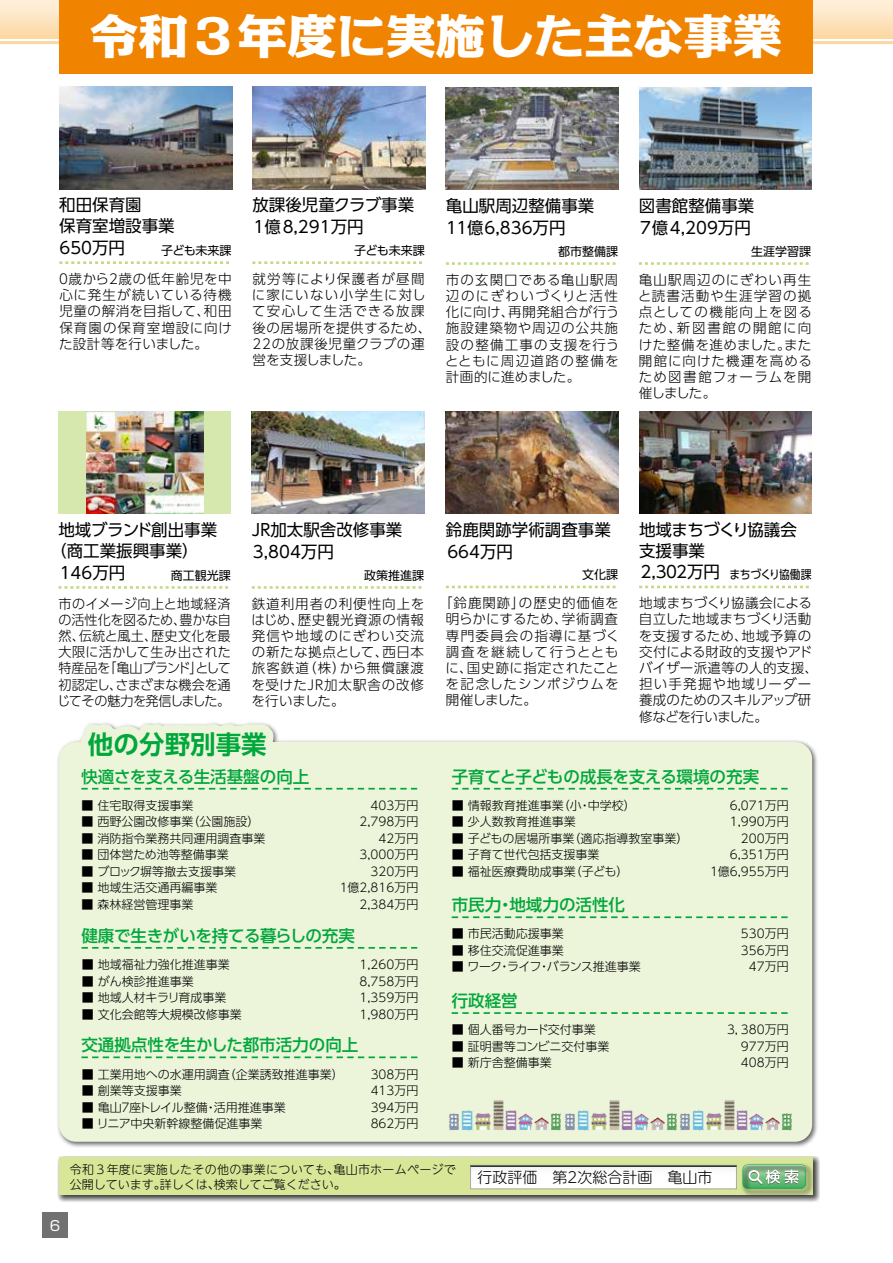
<style>
.page{position:relative;width:893px;height:1263px;background:#fff}
.page>*{position:absolute;margin:0;border:0;box-sizing:border-box;transform-origin:0 0}
.t1{font:800 46.95px "Kakumin Pro";color:#fff;scale:1.05 1}
.t2{font:700 25.5px "UD Shin Go Pro De";color:#00a73b}
.t3{font:16.5px/22px "UD Shin Go Pro";color:#000}
.t4{font:500 16.5px "UD Shin Go Pro";color:#00a73b}
.t5{font:500 16.5px "UD Shin Go Pro";letter-spacing:-.02em;color:#00a73b}
.t6{font:16.5px "UD Shin Go Pro";letter-spacing:-.02em;color:#000}
.t7{font:300 15px "UD Shin M Go Pro";color:#000}
.t8{font:13.8px "Shin Go Pr 6 N";color:#fff}
.t9{font:300 13.5px/16.2px "UD Shin Go Pro";letter-spacing:.04em;color:#000;text-align:justify}
.t10{font:300 13.5px/16.2px "UD Shin Go Pro";letter-spacing:.005em;color:#000}
.t11{font:300 12px/16.5px "UD Shin Go Pro";color:#000;text-align:justify}
.t12{font:300 12px/15px "UD Shin M Go Pro";letter-spacing:.02em;color:#000}
.t13{font:12px "UD Shin Go Pro";color:#000}
.t14{font:300 12px "UD Shin Go Pro";letter-spacing:-.035em;color:#000}
.t15{font:12px "UD Shin Go Pro";letter-spacing:-.04em;color:#000;scale:.9 1}
.s1{font-size:16.5px}
</style>
<div class="page">
<img style="left:57px;top:747px;width:761px;height:400px">
<div style="left:59px;top:740px;width:753px;height:402px;background:#ecf4d9"></div>
<div style="left:0;top:0;width:893px;height:38px;background:linear-gradient(to bottom,#feefdb,#fbd7a2)"></div>
<hr style="left:0;top:41px;width:893px;height:3px;background:#fbd7a1">
<div style="left:59px;top:0;width:753px;height:73px;background:#f08300"></div>
<svg style="left:58px;top:1156px;width:762px;height:46px;background:#9f9f9f"></svg>
<div style="left:59px;top:1157px;width:753px;height:38px;background:#d8e698"></div>
<svg style="left:741px;top:1163px;width:73px;height:33px"></svg>
<svg style="left:470px;top:1164px;width:336px;height:25px;background:#d5e1d5"></svg>
<img style="left:446px;top:88px;width:173px;height:102px">
<svg style="left:446px;top:262px;width:170px;height:3px"></svg>
<img style="left:639px;top:88px;width:173px;height:102px">
<svg style="left:639px;top:262px;width:170px;height:3px"></svg>
<img style="left:252px;top:412px;width:172px;height:102px">
<svg style="left:252px;top:586px;width:170px;height:3px"></svg>
<img style="left:446px;top:411px;width:173px;height:102px">
<svg style="left:446px;top:586px;width:170px;height:2px"></svg>
<img style="left:639px;top:411px;width:173px;height:102px">
<svg style="left:639px;top:586px;width:170px;height:2px"></svg>
<img style="left:447px;top:1098px;width:114px;height:33px">
<img style="left:564px;top:1098px;width:113px;height:33px">
<img style="left:679px;top:1098px;width:113px;height:33px">
<svg style="left:72px;top:723px;width:227px;height:54px;background:#ecf3db"></svg>
<svg style="left:81px;top:1056px;width:336px;height:2px"></svg>
<svg style="left:452px;top:788px;width:336px;height:1px"></svg>
<svg style="left:452px;top:916px;width:336px;height:2px"></svg>
<svg style="left:452px;top:1012px;width:336px;height:2px"></svg>
<svg style="left:82px;top:947px;width:335px;height:2px"></svg>
<svg style="left:81px;top:788px;width:336px;height:1px"></svg>
<div style="left:59px;top:412px;width:172px;height:102px;background:#d7e8af"></div>
<svg style="left:59px;top:586px;width:170px;height:3px"></svg>
<img style="left:87px;top:412px;width:116px;height:102px">
<img style="left:59px;top:87px;width:173px;height:102px">
<svg style="left:59px;top:261px;width:170px;height:3px"></svg>
<img style="left:253px;top:87px;width:172px;height:102px">
<svg style="left:252px;top:261px;width:170px;height:3px"></svg>
<div style="left:43px;top:1212px;width:25px;height:25px;background:#727171"></div>
<h1 class="t1" style="left:89px;top:-1px;width:661px">令和３年度に実施した主な事業</h1>
<p class="t3" style="left:59px;top:194px;width:117px;line-height:21.5px">和田保育園<br>保育室増設事業<br>650万円</p>
<p class="t13" style="left:161px;top:241px;width:72px">子ども未来課</p>
<p class="t9" style="left:57px;top:270px;width:177px">０歳から２歳の低年齢児を中心に発生が続いている待機児童の解消を目指して、和田保育園の保育室増設に向けた設計等を行いました。</p>
<p class="t3" style="left:252px;top:194px;width:163px">放課後児童クラブ事業<br>1億8,291万円</p>
<p class="t13" style="left:354px;top:241px;width:72px">子ども未来課</p>
<p class="t9" style="left:252px;top:270px;width:181px;text-align:left">就労等により保護者が昼間に家にいない小学生に対して安心して生活できる放課後の居場所を提供するため、<br>22の放課後児童クラブの運営を支援しました。</p>
<p class="t3" style="left:446px;top:194px;width:150px">亀山駅周辺整備事業<br>11億6,836万円</p>
<p class="t9" style="left:445px;top:271px;width:176px">市の玄関口である亀山駅周辺のにぎわいづくりと活性化に向け、再開発組合が行う施設建築物や周辺の公共施設の整備工事の支援を行うとともに周辺道路の整備を計画的に進めました。</p>
<p class="t13" style="left:558px;top:242px;width:61px">都市整備課</p>
<p class="t3" style="left:639px;top:194px;width:117px">図書館整備事業<br>7億4,209万円</p>
<p class="t9" style="left:638px;top:271px;width:175px">亀山駅周辺のにぎわい再生と読書活動や生涯学習の拠点としての機能向上を図るため、新図書館の開館に向けた整備を進めました。また開館に向けた機運を高めるため図書館フォーラムを開催しました。</p>
<p class="t13" style="left:751px;top:242px;width:61px">生涯学習課</p>
<p class="t6" style="left:58px;top:516px;width:160px">地域ブランド創出事業</p>
<p class="t3" style="left:50px;top:539px;width:150px">（商工業振興事業）</p>
<p class="t3" style="left:60px;top:562px;width:67px">146万円</p>
<p class="t9" style="left:57px;top:595px;width:175px">市のイメージ向上と地域経済の活性化を図るため、豊かな自然、伝統と風土、歴史文化を最大限に活かして生み出された特産品を「亀山ブランド」として初認定し、さまざまな機会を通じてその魅力を発信しました。</p>
<p class="t13" style="left:171px;top:565px;width:61px">商工観光課</p>
<p class="t3" style="left:253px;top:518px;width:151px;text-indent:-5px">ＪＲ加太駅舎改修事業<br>3,804万円</p>
<p class="t13" style="left:364px;top:565px;width:61px">政策推進課</p>
<p class="t9" style="left:251px;top:595px;width:174px">鉄道利用者の利便性向上をはじめ、歴史観光資源の情報発信や地域のにぎわい交流の新たな拠点として、西日本旅客鉄道（株）から無償譲渡を受けたＪＲ加太駅舎の改修を行いました。</p>
<h2 class="t2" style="left:88px;top:723px;width:180px">他の分野別事業</h2>
<p class="t4" style="left:81px;top:763px;width:230px">快適さを支える生活基盤の向上</p>
<p class="t11" style="left:82px;top:797px;width:113px">■ 住宅取得支援事業</p>
<p class="t11" style="left:82px;top:813px;width:179px">■ 西野公園改修事業（公園施設）</p>
<p class="t11" style="left:82px;top:830px;width:185px">■ 消防指令業務共同運用調査事業</p>
<p class="t11" style="left:82px;top:846px;width:149px">■ 団体営ため池等整備事業</p>
<p class="t11" style="left:82px;top:863px;width:156px">■ ブロック塀等撤去支援事業</p>
<p class="t11" style="left:82px;top:879px;width:137px">■ 地域生活交通再編事業</p>
<p class="t11" style="left:82px;top:896px;width:113px">■ 森林経営管理事業</p>
<p class="t11" style="left:340px;top:797px;width:80px;text-align:right">403万円<br>2,798万円<br>42万円<br>3,000万円<br>320万円<br>1億2,816万円<br>2,384万円</p>
<p class="t5" style="left:81px;top:922px;width:275px">健康で生きがいを持てる暮らしの充実</p>
<p class="t11" style="left:82px;top:956px;width:149px">■ 地域福祉力強化推進事業</p>
<p class="t11" style="left:82px;top:972px;width:113px">■ がん検診推進事業</p>
<p class="t11" style="left:82px;top:989px;width:146px">■ 地域人材キラリ育成事業</p>
<p class="t11" style="left:82px;top:1005px;width:161px">■ 文化会館等大規模改修事業</p>
<p class="t11" style="left:360px;top:956px;width:60px">1,260万円8,758万円1,359万円1,980万円</p>
<p class="t4" style="left:81px;top:1032px;width:278px">交通拠点性を生かした都市活力の向上</p>
<p class="t11" style="left:82px;top:1065px;width:263px">■ 工業用地への水運用調査（企業誘致推進事業）</p>
<p class="t11" style="left:82px;top:1082px;width:101px">■ 創業等支援事業</p>
<p class="t11" style="left:82px;top:1098px;width:206px">■ 亀山７座トレイル整備・活用推進事業</p>
<p class="t11" style="left:82px;top:1115px;width:182px">■ リニア中央新幹線整備促進事業</p>
<p class="t11" style="left:371px;top:1065px;width:49px">308万円413万円394万円862万円</p>
<p class="t3" style="left:446px;top:518px;width:166px">鈴鹿関跡学術調査事業</p>
<p class="t13" style="left:582px;top:565px;width:37px">文化課</p>
<p class="t9" style="left:445px;top:594px;width:176px;text-indent:-6px">「鈴鹿関跡」の歴史的価値を明らかにするため、学術調査専門委員会の指導に基づく調査を継続して行うとともに、国史跡に指定されたことを記念したシンポジウムを開催しました。</p>
<p class="t3" style="left:447px;top:540px;width:67px">664万円</p>
<p class="t3" style="left:639px;top:518px;width:159px;line-height:21px">地域まちづくり協議会支援事業</p>
<p class="t15" style="left:640px;top:565px;width:192px"><span class="s1">2,302万円</span> まちづくり協働課</p>
<p class="t10" style="left:639px;top:594px;width:181px">地域まちづくり協議会による自立した地域まちづくり活動を支援するため、地域予算の交付による財政的支援やアドバイザー派遣等の人的支援、担い手発掘や地域リーダー養成のためのスキルアップ研修などを行いました。</p>
<p class="t4" style="left:452px;top:763px;width:309px">子育てと子どもの成長を支える環境の充実</p>
<p class="t11" style="left:452px;top:797px;width:185px">■ 情報教育推進事業（小・中学校）</p>
<p class="t11" style="left:452px;top:813px;width:125px">■ 少人数教育推進事業</p>
<p class="t11" style="left:452px;top:830px;width:238px">■ 子どもの居場所事業（適応指導教室事業）</p>
<p class="t11" style="left:452px;top:846px;width:149px">■ 子育て世代包括支援事業</p>
<p class="t11" style="left:452px;top:863px;width:178px">■ 福祉医療費助成事業（子ども）</p>
<p class="t11" style="left:710px;top:797px;width:80px;text-align:right">6,071万円<br>1,990万円<br>200万円<br>6,351万円<br>1億6,955万円</p>
<p class="t4" style="left:452px;top:891px;width:175px">市民力・地域力の活性化</p>
<p class="t11" style="left:452px;top:925px;width:113px">■ 市民活動応援事業</p>
<p class="t11" style="left:452px;top:942px;width:113px">■ 移住交流促進事業</p>
<p class="t14" style="left:452px;top:957px;width:190px">■ ワーク・ライフ・バランス推進事業</p>
<p class="t4" style="left:452px;top:987px;width:67px">行政経営</p>
<p class="t11" style="left:452px;top:1021px;width:145px">■ 個人番号カード交付事業</p>
<p class="t11" style="left:452px;top:1037px;width:159px">■ 証明書等コンビニ交付事業</p>
<p class="t11" style="left:452px;top:1054px;width:101px">■ 新庁舎整備事業</p>
<p class="t11" style="left:741px;top:925px;width:49px;text-align:right">530万円<br>356万円<br>47万円</p>
<p class="t11" style="left:741px;top:1021px;width:49px;text-indent:-14px">3，380万円977万円408万円</p>
<p class="t12" style="left:70px;top:1161px;width:387px">令和３年度に実施したその他の事業についても、亀山市ホームページで公開しています。詳しくは、検索してご覧ください。</p>
<p class="t7" style="left:477px;top:1165px;width:236px">行政評価　第2次総合計画　亀山市</p>
<p class="t8" style="left:50px;top:1214px;width:12px">6</p>
</div>
